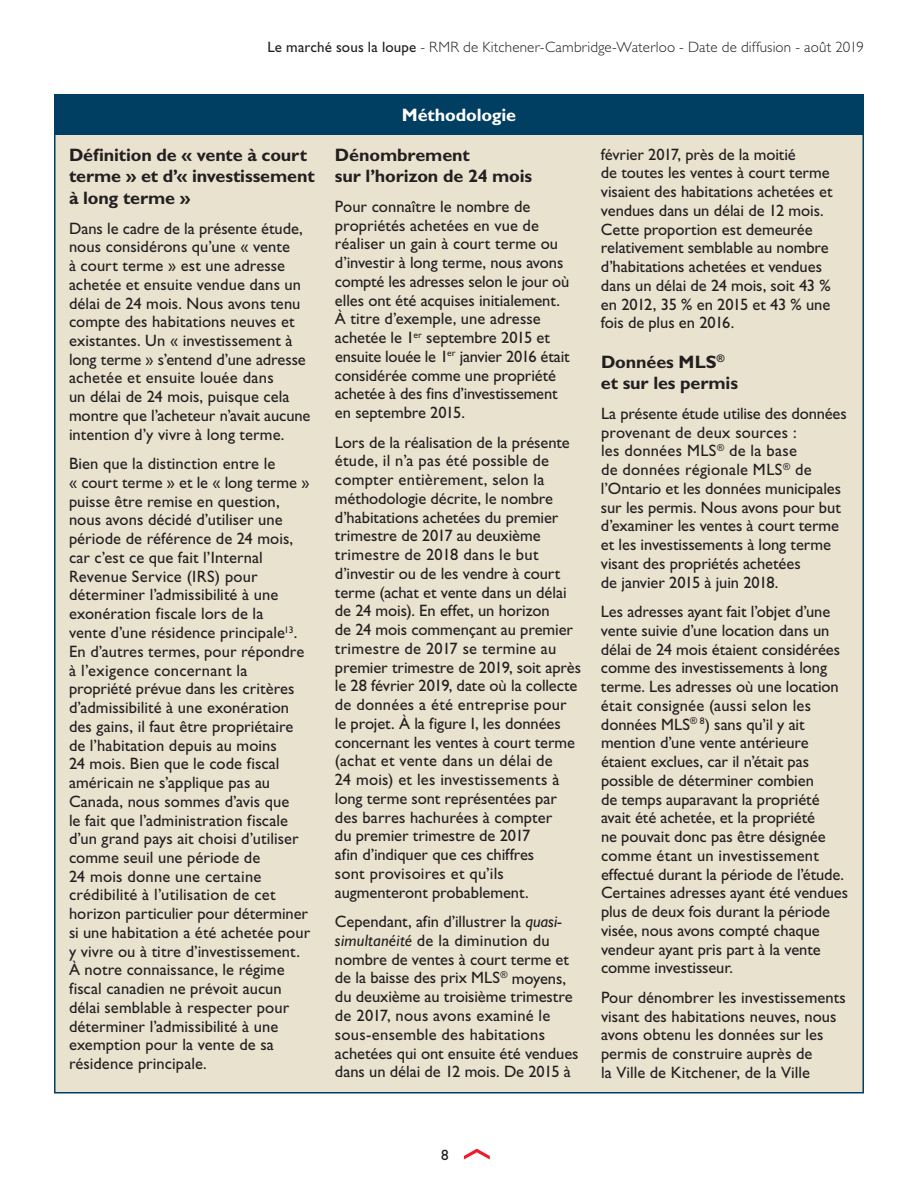
<style>
.page{position:relative;width:918px;height:1188px;background:#fff}
.page>*{position:absolute;margin:0;border:0;box-sizing:border-box;transform-origin:0 0}
.t1{font:700 18px/21.6px "Gill Sans Std";letter-spacing:-.01em;color:#231f20}
.t2{font:700 18px "Gill Sans Std";letter-spacing:-.01em;color:#fff}
.t3{font:16.5px/18.8px "Gill Sans Std";color:#231f20}
.t4{font:300 15px "Gill Sans Std";letter-spacing:.01em;color:#231f20}
.t5{font:15px "Gill Sans Std";color:#231f20}
.s1{font-weight:400}
.s2{font-style:italic}
</style>
<div class="page">
<svg style="left:464px;top:1149px;width:26px;height:11px"></svg>
<div style="left:54px;top:94px;width:810px;height:41px;background:#003f61"></div>
<div style="left:55px;top:134px;width:808px;height:959px;background:#e8e2ce"></div>
<p class="t4" style="left:267px;top:39px;width:598px"><span class="s1">Le marché sous la loupe</span> - RMR de Kitchener-Cambridge-Waterloo - Date de diffusion - août 2019</p>
<p class="t1" style="left:69px;top:144px;width:247px">Définition de « vente à court terme » et d’« investissement à long terme »</p>
<p class="t3" style="left:69px;top:219px;width:243px">Dans le cadre de la présente étude, nous considérons qu’une « vente<br>à court terme » est une adresse achetée et ensuite vendue dans un délai de 24 mois. Nous avons tenu compte des habitations neuves et existantes. Un « investissement à long terme » s’entend d’une adresse achetée et ensuite louée dans<br>un délai de 24 mois, puisque cela montre que l’acheteur n’avait aucune intention d’y vivre à long terme.</p>
<p class="t3" style="left:69px;top:454px;width:243px">Bien que la distinction entre le<br>« court terme » et le « long terme » puisse être remise en question, nous avons décidé d’utiliser une période de référence de 24 mois, car c’est ce que fait l’Internal<br>Revenue Service (IRS) pour déterminer l’admissibilité à une exonération fiscale lors de la<br>vente d’une résidence principale<sup>13</sup>.<br>En d’autres termes, pour répondre à l’exigence concernant la propriété prévue dans les critères d’admissibilité à une exonération des gains, il faut être propriétaire de l’habitation depuis au moins<br>24 mois. Bien que le code fiscal américain ne s’applique pas au<br>Canada, nous sommes d’avis que<br>le fait que l’administration fiscale d’un grand pays ait choisi d’utiliser comme seuil une période de<br>24 mois donne une certaine crédibilité à l’utilisation de cet horizon particulier pour déterminer si une habitation a été achetée pour y vivre ou à titre d’investissement.<br>À notre connaissance, le régime fiscal canadien ne prévoit aucun délai semblable à respecter pour déterminer l’admissibilité à une exemption pour la vente de sa résidence principale.</p>
<p class="t2" style="left:402px;top:104px;width:116px">Méthodologie</p>
<p class="t1" style="left:335px;top:144px;width:199px">Dénombrement<br>sur l’horizon de 24 mois</p>
<p class="t3" style="left:335px;top:197px;width:236px">Pour connaître le nombre de propriétés achetées en vue de réaliser un gain à court terme ou d’investir à long terme, nous avons compté les adresses selon le jour où elles ont été acquises initialement.<br>À titre d’exemple, une adresse achetée le 1<sup>er</sup> septembre 2015 et ensuite louée le 1<sup>er</sup> janvier 2016 était considérée comme une propriété achetée à des fins d’investissement en septembre 2015.</p>
<p class="t3" style="left:335px;top:433px;width:248px">Lors de la réalisation de la présente étude, il n’a pas été possible de compter entièrement, selon la méthodologie décrite, le nombre d’habitations achetées du premier trimestre de 2017 au deuxième trimestre de 2018 dans le but d’investir ou de les vendre à court terme (achat et vente dans un délai de 24 mois). En effet, un horizon<br>de 24 mois commençant au premier trimestre de 2017 se termine au premier trimestre de 2019, soit après le 28 février 2019, date où la collecte de données a été entreprise pour le projet. À la figure I, les données concernant les ventes à court terme (achat et vente dans un délai de<br>24 mois) et les investissements à long terme sont représentées par des barres hachurées à compter<br>du premier trimestre de 2017<br>afin d’indiquer que ces chiffres<br>sont provisoires et qu’ils augmenteront probablement.</p>
<p class="t3" style="left:335px;top:912px;width:245px">Cependant, afin d’illustrer la <span class="s2">quasi&shy;simultanéité</span> de la diminution du nombre de ventes à court terme et de la baisse des prix MLS<sup>®</sup> moyens, du deuxième au troisième trimestre de 2017, nous avons examiné le sous-ensemble des habitations achetées qui ont ensuite été vendues dans un délai de 12 mois. De 2015 à</p>
<p class="t3" style="left:601px;top:145px;width:233px">février 2017, près de la moitié<br>de toutes les ventes à court terme visaient des habitations achetées et vendues dans un délai de 12 mois.<br>Cette proportion est demeurée relativement semblable au nombre d’habitations achetées et vendues dans un délai de 24 mois, soit 43 % en 2012, 35 % en 2015 et 43 % une fois de plus en 2016.</p>
<p class="t1" style="left:601px;top:351px;width:139px">Données MLS<sup>® </sup>et sur les permis</p>
<p class="t3" style="left:601px;top:404px;width:247px">La présente étude utilise des données provenant de deux sources :<br>les données MLS<sup>®</sup> de la base<br>de données régionale MLS<sup>®</sup> de l’Ontario et les données municipales sur les permis. Nous avons pour but d’examiner les ventes à court terme et les investissements à long terme visant des propriétés achetées<br>de janvier 2015 à juin 2018.</p>
<p class="t3" style="left:601px;top:602px;width:249px">Les adresses ayant fait l’objet d’une vente suivie d’une location dans un délai de 24 mois étaient considérées comme des investissements à long terme. Les adresses où une location était consignée (aussi selon les données MLS<sup>®</sup> <sup>8</sup>) sans qu’il y ait mention d’une vente antérieure étaient exclues, car il n’était pas possible de déterminer combien<br>de temps auparavant la propriété avait été achetée, et la propriété<br>ne pouvait donc pas être désignée comme étant un investissement effectué durant la période de l’étude.<br>Certaines adresses ayant été vendues plus de deux fois durant la période visée, nous avons compté chaque vendeur ayant pris part à la vente comme investisseur.</p>
<p class="t3" style="left:601px;top:988px;width:246px">Pour dénombrer les investissements visant des habitations neuves, nous avons obtenu les données sur les permis de construire auprès de<br>la Ville de Kitchener, de la Ville</p>
<p class="t5" style="left:441px;top:1146px;width:9px">8</p>
</div>
